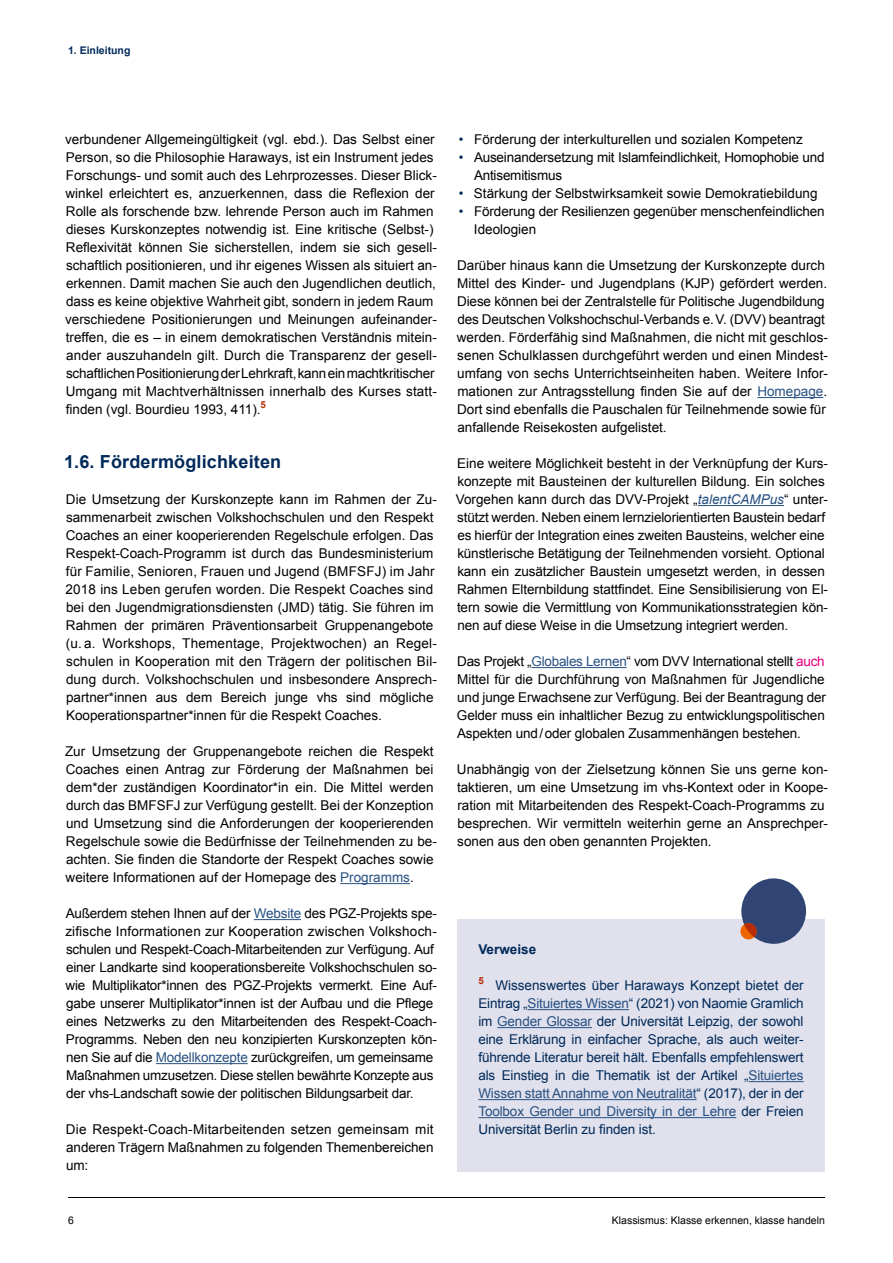
<style>
.page{position:relative;width:893px;height:1263px;background:#fff}
.page>*{position:absolute;margin:0;border:0;box-sizing:border-box;transform-origin:0 0}
.t1{font:700 18px "Arial";letter-spacing:.01em;color:#002959}
.t2{font:13.5px/18px "Arial";color:#000}
.t3{font:13.5px/18px "Arial";letter-spacing:-.01em;color:#002959;text-align:justify}
.t4{font:700 13.5px "Arial";color:#002959}
.t5{font:10.5px "Arial";color:#000}
.t6{font:700 10.5px "Arial";color:#002959}
.s1{color:#275082}
.s2{color:#002959}
.s3{font-style:italic;color:#275082}
.s4{color:#e5007c}
</style>
<div class="page">
<hr style="left:68px;top:1197px;width:757px;height:1px;background:#000">
<hr style="left:757px;top:397px;width:66px;height:1px;background:#275082">
<hr style="left:698px;top:505px;width:86px;height:1px;background:#275082">
<hr style="left:531px;top:667px;width:96px;height:1px;background:#275082">
<hr style="left:340px;top:883px;width:70px;height:1px;background:#275082">
<hr style="left:254px;top:919px;width:47px;height:1px;background:#275082">
<hr style="left:156px;top:1063px;width:92px;height:1px;background:#275082">
<div style="left:457px;top:919px;width:368px;height:253px;background:#e0e1ec"></div>
<hr style="left:528px;top:1009px;width:101px;height:1px;background:#275082">
<hr style="left:497px;top:1027px;width:95px;height:1px;background:#275082">
<hr style="left:749px;top:1081px;width:55px;height:1px;background:#275082">
<hr style="left:478px;top:1099px;width:218px;height:1px;background:#275082">
<hr style="left:478px;top:1117px;width:258px;height:1px;background:#275082">
<svg style="left:741px;top:878px;width:66px;height:66px"></svg>
<p class="t6" style="left:68px;top:43px;width:64px">1. Einleitung</p>
<p class="t2" style="left:65px;top:130px;width:373px">verbundener Allgemeingültigkeit (vgl. ebd.). Das Selbst einer Person, so die Philosophie Haraways, ist ein Instrument jedes Forschungs- und somit auch des Lehrprozesses. Dieser Blick&shy;winkel erleichtert es, anzuerkennen, dass die Reflexion der Rolle als forschende bzw. lehrende Person auch im Rahmen dieses Kurskonzeptes notwendig ist. Eine kritische (Selbst-)<br>Reflexivität können Sie sicherstellen, indem sie sich gesell&shy;schaftlich positionieren, und ihr eigenes Wissen als situiert an&shy;erkennen. Damit machen Sie auch den Jugendlichen deutlich, dass es keine objektive Wahrheit gibt, sondern in jedem Raum verschiedene Positionierungen und Meinungen aufeinander&shy;treffen, die es – in einem demokratischen Verständnis mitein&shy;ander auszuhandeln gilt. Durch die Transparenz der gesell&shy;schaftlichen Positionierung der Lehrkraft, kann ein machtkritischer Umgang mit Machtverhältnissen innerhalb des Kurses statt&shy;finden (vgl. Bourdieu 1993, 411).<sup>5</sup></p>
<h1 class="t1" style="left:64px;top:450px;width:219px">1.6. Fördermöglichkeiten</h1>
<p class="t2" style="left:65px;top:490px;width:373px">Die Umsetzung der Kurskonzepte kann im Rahmen der Zu&shy;sammenarbeit zwischen Volkshochschulen und den Respekt Coaches an einer kooperierenden Regelschule erfolgen. Das Respekt-Coach-Programm ist durch das Bundesministerium für Familie, Senioren, Frauen und Jugend (BMFSFJ) im Jahr 2018 ins Leben gerufen worden. Die Respekt Coaches sind bei den Jugendmigrationsdiensten (JMD) tätig. Sie führen im Rahmen der primären Präventionsarbeit Gruppenangebote (u. a. Workshops, Thementage, Projektwochen) an Regel&shy;schulen in Kooperation mit den Trägern der politischen Bil&shy;dung durch. Volkshochschulen und insbesondere Ansprech&shy;partner*innen aus dem Bereich junge vhs sind mögliche Kooperationspartner*innen für die Respekt Coaches.</p>
<p class="t2" style="left:65px;top:742px;width:373px">Zur Umsetzung der Gruppenangebote reichen die Respekt Coaches einen Antrag zur Förderung der Maßnahmen bei dem*der zuständigen Koordinator*in ein. Die Mittel werden durch das BMFSFJ zur Verfügung gestellt. Bei der Konzeption und Umsetzung sind die Anforderungen der kooperierenden Regelschule sowie die Bedürfnisse der Teilnehmenden zu be&shy;achten. Sie finden die Standorte der Respekt Coaches sowie weitere Informationen auf der Homepage des <span class="s1">Programms</span>.</p>
<p class="t2" style="left:65px;top:904px;width:373px">Außerdem stehen Ihnen auf der <span class="s1">Website</span> des PGZ-Projekts spe&shy;zifische Informationen zur Kooperation zwischen Volkshoch&shy;schulen und Respekt-Coach-Mitarbeitenden zur Verfügung. Auf einer Landkarte sind kooperationsbereite Volkshochschulen so&shy;wie Multiplikator*innen des PGZ-Projekts vermerkt. Eine Auf&shy;gabe unserer Multiplikator*innen ist der Aufbau und die Pflege eines Netzwerks zu den Mitarbeitenden des Respekt-Coach-Programms. Neben den neu konzipierten Kurskonzepten kön&shy;nen Sie auf die <span class="s1">Modellkonzepte</span> zurückgreifen, um gemeinsame Maßnahmen umzusetzen. Diese stellen bewährte Konzepte aus der vhs-Landschaft sowie der politischen Bildungsarbeit dar.</p>
<p class="t2" style="left:66px;top:1120px;width:369px;text-align:justify">Die Respekt-Coach-Mitarbeitenden setzen gemeinsam mit anderen Trägern Maßnahmen zu folgenden Themenbereichen um:</p>
<p class="t2" style="left:459px;top:130px;width:345px"><span class="s2">•</span> Förderung der interkulturellen und sozialen Kompetenz</p>
<p class="t2" style="left:474px;top:148px;width:352px;text-indent:-15px"><span class="s2">•</span> Auseinandersetzung mit Islamfeindlichkeit, Homophobie und<br>Antisemitismus</p>
<p class="t2" style="left:459px;top:184px;width:360px"><span class="s2">•</span> Stärkung der Selbstwirksamkeit sowie Demokratiebildung</p>
<p class="t2" style="left:474px;top:202px;width:352px;text-indent:-15px"><span class="s2">•</span> Förderung der Resilienzen gegenüber menschenfeindlichen<br>Ideologien</p>
<p class="t2" style="left:457px;top:256px;width:373px">Darüber hinaus kann die Umsetzung der Kurskonzepte durch Mittel des Kinder- und Jugendplans (KJP) gefördert werden.<br>Diese können bei der Zentralstelle für Politische Jugendbildung des Deutschen Volkshochschul-Verbands e.V. (DVV) beantragt werden. Förderfähig sind Maßnahmen, die nicht mit geschlos&shy;senen Schulklassen durchgeführt werden und einen Mindest&shy;umfang von sechs Unterrichtseinheiten haben. Weitere Infor&shy;mationen zur Antragsstellung finden Sie auf der <span class="s1">Homepage</span>.<br>Dort sind ebenfalls die Pauschalen für Teilnehmende sowie für anfallende Reisekosten aufgelistet.</p>
<p class="t2" style="left:456px;top:454px;width:374px">Eine weitere Möglichkeit besteht in der Verknüpfung der Kurs&shy;konzepte mit Bausteinen der kulturellen Bildung. Ein solches Vorgehen kann durch das DVV-Projekt „<span class="s3">talentCAMPus</span>“ unter&shy;stützt werden. Neben einem lernzielorientierten Baustein bedarf es hierfür der Integration eines zweiten Bausteins, welcher eine künstlerische Betätigung der Teilnehmenden vorsieht. Optional kann ein zusätzlicher Baustein umgesetzt werden, in dessen Rahmen Elternbildung stattfindet. Eine Sensibilisierung von El&shy;tern sowie die Vermittlung von Kommunikationsstrategien kön&shy;nen auf diese Weise in die Umsetzung integriert werden.</p>
<p class="t2" style="left:457px;top:652px;width:370px;text-align:justify">Das Projekt „<span class="s1">Globales Lernen</span>“ vom DVV International stellt <span class="s4">auch </span>Mittel für die Durchführung von Maßnahmen für Jugendliche und junge Erwachsene zur Verfügung. Bei der Beantragung der Gelder muss ein inhaltlicher Bezug zu entwicklungspolitischen Aspekten und/oder globalen Zusammenhängen bestehen.</p>
<p class="t2" style="left:457px;top:760px;width:373px">Unabhängig von der Zielsetzung können Sie uns gerne kon&shy;taktieren, um eine Umsetzung im vhs-Kontext oder in Koope&shy;ration mit Mitarbeitenden des Respekt-Coach-Programms zu besprechen. Wir vermitteln weiterhin gerne an Ansprechper&shy;sonen aus den oben genannten Projekten.</p>
<p class="t4" style="left:478px;top:940px;width:59px">Verweise</p>
<p class="t3" style="left:478px;top:976px;width:327px"><sup>5</sup> Wissenswertes über Haraways Konzept bietet der Eintrag „<span class="s1">Situiertes Wissen</span>“ (2021) von Naomie Gramlich im <span class="s1">Gender Glossar</span> der Universität Leipzig, der sowohl eine Erklärung in einfacher Sprache, als auch weiter&shy;führende Literatur bereit hält. Ebenfalls empfehlenswert als Einstieg in die Thematik ist der Artikel „<span class="s1">Situiertes Wissen statt Annahme von Neutralität</span>“ (2017), der in der <span class="s1">Toolbox Gender und Diversity in der Lehre</span> der Freien Universität Berlin zu finden ist.</p>
<p class="t5" style="left:68px;top:1213px;width:7px">6</p>
<p class="t5" style="left:612px;top:1213px;width:215px">Klassismus: Klasse erkennen, klasse handeln</p>
</div>
